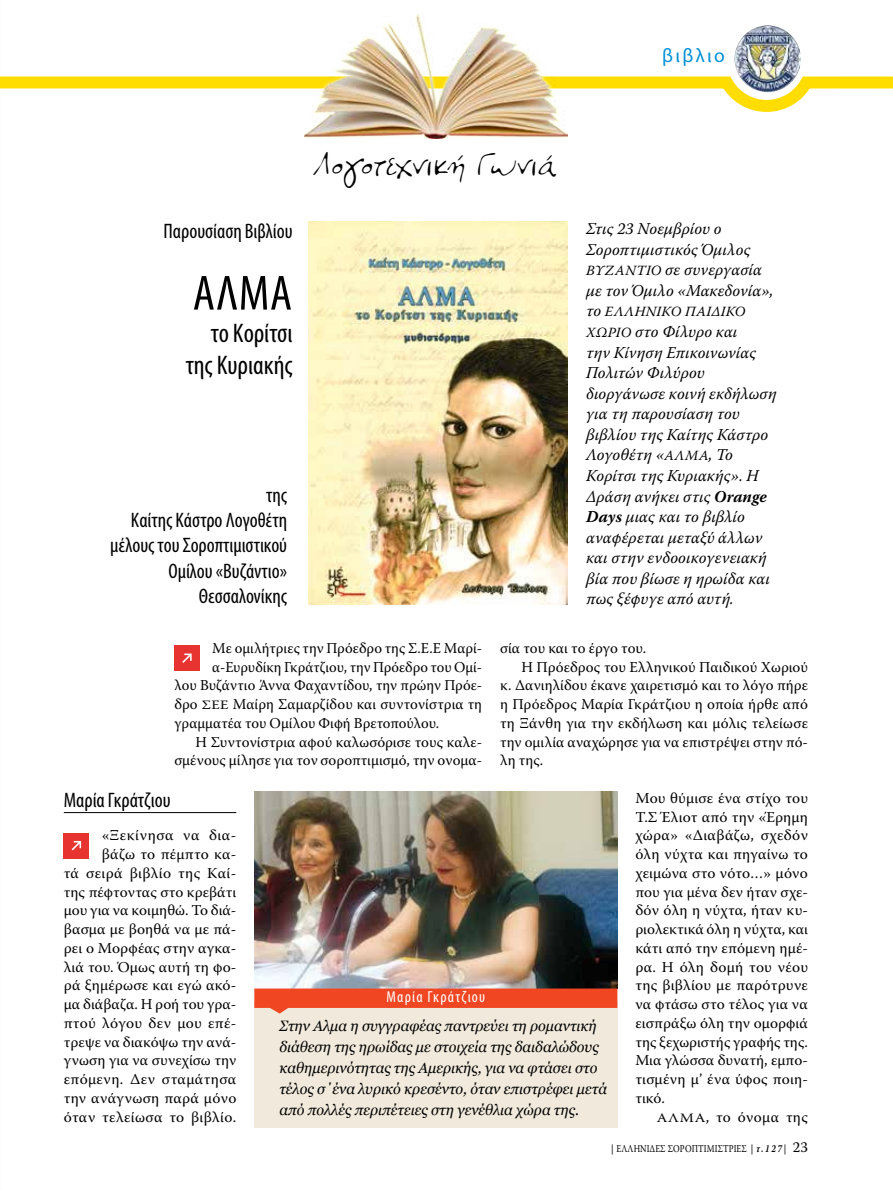
<style>
.page{position:relative;width:893px;height:1191px;background:#fff}
.page>*{position:absolute;margin:0;border:0;box-sizing:border-box;transform-origin:0 0}
.t1{font:condensed 49.8px "Myriad Pro";color:#000}
.t2{font:34.5px "PF Libera Pro";letter-spacing:-.025em;color:#000}
.t3{font:condensed 27px/32.4px "Myriad Pro";color:#000;text-align:right}
.t4{font:condensed 21px/25.2px "Myriad Pro";color:#000;text-align:right}
.t5{font:19.5px "Myriad Pro";letter-spacing:.12em;color:#0090d7}
.t6{font:italic 16.5px/20.5px "Warnock Pro";color:#000}
.t7{font:condensed 15.9px "Myriad Pro";letter-spacing:.08em;color:#fff}
.t8{font:15px/18.8px "Warnock Pro";letter-spacing:.005em;color:#000;text-align:right}
.t9{font:italic 15px/21px "Georgia";color:#000;scale:.96 1}
.t10{font:15px "Warnock Pro";letter-spacing:.005em;color:#000;scale:.96 1}
.t11{font:italic 14.1px "Warnock Pro";letter-spacing:.02em;color:#000}
.t12{font:10.5px "Warnock Pro";color:#000;scale:.8 1}
.t13{font:italic 700 10.5px "Warnock Pro";color:#000;scale:.8 1}
.s1{font-size:14.1px}
.s2{font-size:16.5px}
.s3{font-weight:700}
.s4{font-size:12.75px}
.s5{font-weight:700;font-style:italic}
.s6{font-weight:400;font-style:normal;font-size:15px}
</style>
<div class="page">
<div style="left:254px;top:1001px;width:363px;height:126px;background:#f1eadc"></div>
<img style="left:735px;top:25px;width:66px;height:67px;border-radius:33px">
<svg style="left:0;top:70px;width:893px;height:42px"></svg>
<hr style="left:64px;top:812px;width:172px;height:1px;background:#000">
<img style="left:254px;top:792px;width:363px;height:196px">
<img style="left:305px;top:14px;width:262px;height:124px">
<img style="left:308px;top:222px;width:259px;height:382px">
<svg style="left:254px;top:988px;width:363px;height:25px"></svg>
<div style="left:174px;top:645px;width:26px;height:26px;background:#e73431"></div>
<svg style="left:182px;top:653px;width:10px;height:10px"></svg>
<div style="left:64px;top:833px;width:25px;height:25px;background:#e73431"></div>
<svg style="left:72px;top:841px;width:9px;height:9px"></svg>
<h3 class="t5" style="left:662px;top:43px;width:64px">βιβλιο</h3>
<h3 class="t4" style="left:164px;top:218px;width:131px">Παρουσίαση Βιβλίου</h3>
<h1 class="t1" style="left:193px;top:263px;width:101px">ΑΛΜΑ</h1>
<h3 class="t3" style="left:186px;top:316px;width:108px">το Κορίτσι της Κυριακής</h3>
<h2 class="t2" style="left:314px;top:141px;width:245px">Λογοτεχνική Γωνιά</h2>
<h3 class="t4" style="left:110px;top:482px;width:178px">της<br>Καίτης Κάστρο Λογοθέτη μέλους του Σοροπτιμιστικού<br>Ομίλου «Βυζάντιο»<br>Θεσσαλονίκης</h3>
<p class="t6" style="left:586px;top:218px;width:189px">Στις 23 Νοεμβρίου ο<br>Σοροπτιμιστικός Όμιλος<br><span class="s1">ΒΥΖΑΝΤΙΟ</span> σε συνεργασία με τον Όμιλο «Μακεδονία»,</p>
<p class="t11" style="left:586px;top:303px;width:161px"><span class="s2">το</span> ΕΛΛΗΝΙΚΟ ΠΑΙΔΙΚΟ</p>
<p class="t6" style="left:586px;top:321px;width:192px"><span class="s1">ΧΩΡΙΟ</span> στο Φίλυρο και<br>την Κίνηση Επικοινωνίας<br>Πολιτών Φιλύρου διοργάνωσε κοινή εκδήλωση για τη παρουσίαση του βιβλίου της Καίτης Κάστρο<br>Λογοθέτη «<span class="s1">ΑΛΜΑ</span>, Το<br>Κορίτσι της Κυριακής». Η<br>Δράση ανήκει στις <span class="s3">Orange<br>Days</span> μιας και το βιβλίο αναφέρεται μεταξύ άλλων και στην ενδοοικογενειακή βία που βίωσε η ηρωίδα και πως ξέφυγε από αυτή.</p>
<p class="t8" style="left:212px;top:638px;width:271px">Με ομιλήτριες την Πρόεδρο της Σ.Ε.Ε Μαρί-</p>
<p class="t10" style="left:212px;top:657px;width:283px">α-Ευρυδίκη Γκράτζιου, την Πρόεδρο του Ομί-</p>
<p class="t8" style="left:174px;top:676px;width:309px">λου Βυζάντιο Άννα Φαχαντίδου, την πρώην Πρόε-</p>
<p class="t8" style="left:174px;top:694px;width:309px">δρο <span class="s4">ΣΕΕ</span> Μαίρη Σαμαρζίδου και συντονίστρια τη</p>
<p class="t8" style="left:174px;top:713px;width:266px">γραμματέα του Ομίλου Φιφή Βρετοπούλου.</p>
<p class="t8" style="left:196px;top:732px;width:288px">Η Συντονίστρια αφού καλωσόρισε τους καλε-</p>
<p class="t8" style="left:174px;top:751px;width:309px">σμένους μίλησε για τον σοροπτιμισμό, την ονομα-</p>
<p class="t8" style="left:500px;top:638px;width:148px">σία του και το έργο του.</p>
<p class="t8" style="left:521px;top:657px;width:288px">Η Πρόεδρος του Ελληνικού Παιδικού Χωριού</p>
<p class="t8" style="left:500px;top:676px;width:309px">κ. Δανιηλίδου έκανε χαιρετισμό και το λόγο πήρε</p>
<p class="t8" style="left:500px;top:694px;width:309px">η Πρόεδρος Μαρία Γκράτζιου η οποία ήρθε από</p>
<p class="t8" style="left:500px;top:713px;width:309px">τη Ξάνθη για την εκδήλωση και μόλις τελείωσε</p>
<p class="t8" style="left:500px;top:732px;width:309px">την ομιλία αναχώρησε για να επιστρέψει στην πό-</p>
<p class="t8" style="left:500px;top:751px;width:45px">λη της.</p>
<h3 class="t4" style="left:64px;top:787px;width:108px">Μαρία Γκράτζιου</h3>
<p class="t8" style="left:64px;top:826px;width:174px">«Ξεκίνησα να δια-<br>βάζω το πέμπτο κα-<br>τά σειρά βιβλίο της Καί&shy;της πέφτοντας στο κρεβάτι μου για να κοιμηθώ. Το διά&shy;βασμα με βοηθά να με πά&shy;ρει ο Μορφέας στην αγκα&shy;λιά του. Όμως αυτή τη φο&shy;ρά ξημέρωσε και εγώ ακό&shy;μα διάβαζα. Η ροή του γρα&shy;πτού λόγου δεν μου επέ&shy;τρεψε να διακόψω την ανά&shy;γνωση για να συνεχίσω την επόμενη. Δεν σταμάτησα την ανάγνωση παρά μόνο όταν τελείωσα το βιβλίο.</p>
<p class="t7" style="left:386px;top:987px;width:100px">Μαρία Γκράτζιου</p>
<p class="t9" style="left:279px;top:1014px;width:343px">Στην Αλμα η συγγραφέας παντρεύει τη ρομαντική διάθεση της ηρωίδας με στοιχεία της δαιδαλώδους καθημερινότητας της Αμερικής, για να φτάσει στο τέλος σ΄ένα λυρικό κρεσέντο, όταν επιστρέφει μετά από πολλές περιπέτειες στη γενέθλια χώρα της.</p>
<p class="t8" style="left:635px;top:788px;width:174px;text-align:justify">Μου θύμισε ένα στίχο του Τ.Σ Έλιοτ από την «Έρημη χώρα» «Διαβάζω, σχεδόν όλη νύχτα και πηγαίνω το χειμώνα στο νότο…» μόνο που για μένα δεν ήταν σχε&shy;δόν όλη η νύχτα, ήταν κυ&shy;ριολεκτικά όλη η νύχτα, και κάτι από την επόμενη ημέ&shy;ρα. Η όλη δομή του νέου της βιβλίου με παρότρυνε να φτάσω στο τέλος για να εισπράξω όλη την ομορφιά της ξεχωριστής γραφής της.<br>Μια γλώσσα δυνατή, εμπο&shy;τισμένη μ’ ένα ύφος ποιη&shy;τικό.</p>
<p class="t8" style="left:657px;top:1107px;width:153px"><span class="s4">ΑΛΜΑ</span>, το όνομα της</p>
<p class="t12" style="left:611px;top:1141px;width:16px"><span class="s5">|</span> ελλην</p>
<p class="t12" style="left:647px;top:1141px;width:35px">iδες σοροπτιμ</p>
<p class="t12" style="left:715px;top:1141px;width:11px">iστριες</p>
<p class="t13" style="left:751px;top:1141px;width:73px">|τ.127| <span class="s6">23</span></p>
</div>
